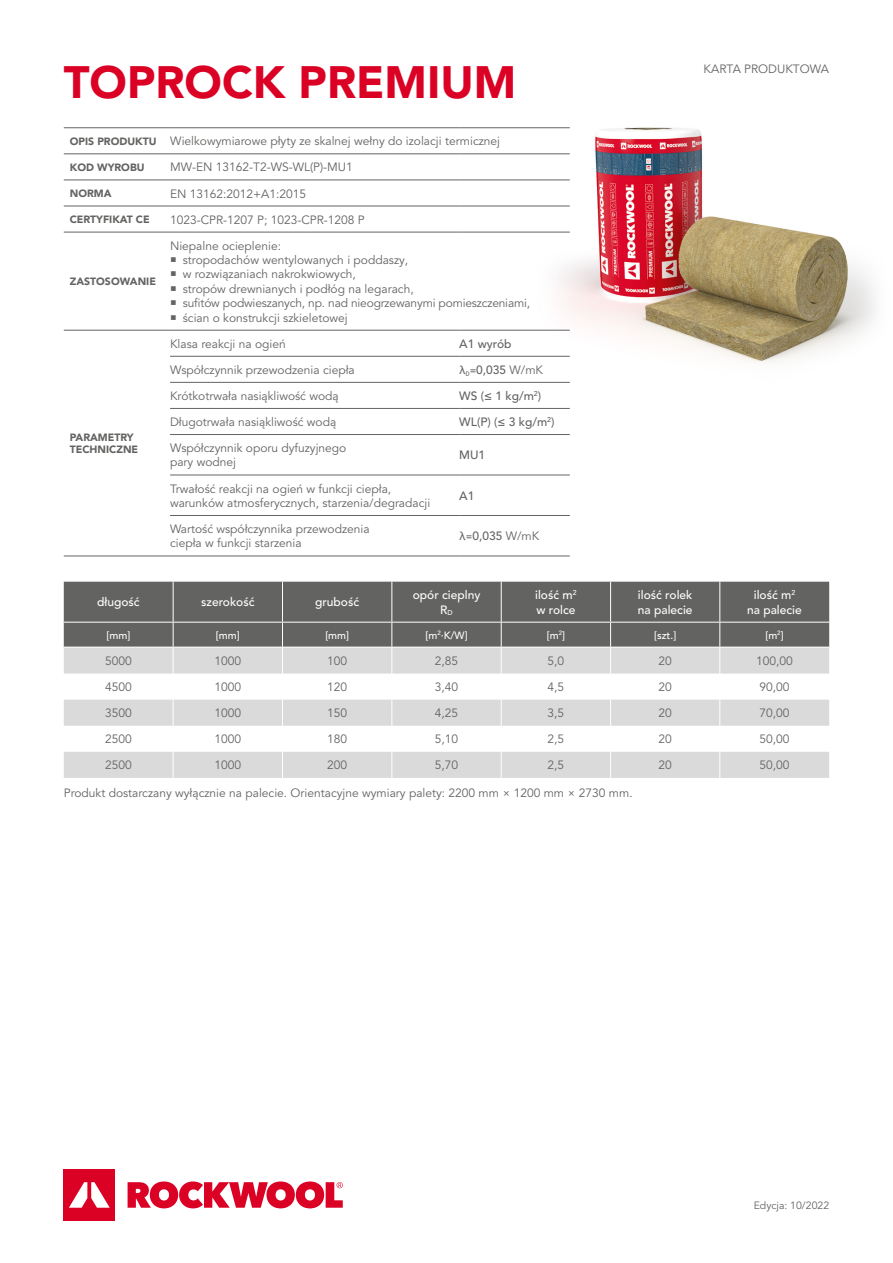
<style>
.page{position:relative;width:893px;height:1263px;background:#fff}
.page>*{position:absolute;margin:0;border:0;box-sizing:border-box;transform-origin:0 0}
.t1{font:900 45px "Avenir LT Pro";color:#db0124}
.t2{font:12px/14.4px "Avenir LT Pro";color:#636362}
.t3{font:500 12px/14.4px "Avenir LT Pro";color:#fff;text-align:center}
.t4{font:500 12px "Avenir LT Pro";color:#636362}
.t5{font:900 10.5px/12.6px "Avenir LT Pro";color:#636362}
.t6{font:500 10.5px "Avenir LT Pro";color:#fff}
.t7{font:10.5px "Avenir LT Pro";color:#636362}
.s1{font-weight:900;font-size:10.5px}
.s2{font-family:"Consolas";font-weight:400}
.s3{font-weight:400}
</style>
<div class="page">
<div style="left:64px;top:1169px;width:51px;height:51px;background:#db0124"></div>
<svg style="left:128px;top:1181px;width:215px;height:27px"></svg>
<svg style="left:69px;top:1182px;width:41px;height:26px"></svg>
<img style="left:508px;top:127px;width:368px;height:255px">
<hr style="left:64px;top:127px;width:106px;height:1px;background:#636362">
<hr style="left:170px;top:127px;width:289px;height:1px;background:#636362">
<hr style="left:459px;top:127px;width:111px;height:1px;background:#636362">
<hr style="left:64px;top:154px;width:106px;height:1px;background:#636362">
<hr style="left:170px;top:154px;width:289px;height:1px;background:#636362">
<hr style="left:459px;top:154px;width:111px;height:1px;background:#636362">
<hr style="left:64px;top:180px;width:106px;height:1px;background:#636362">
<hr style="left:170px;top:180px;width:289px;height:1px;background:#636362">
<hr style="left:459px;top:180px;width:111px;height:1px;background:#636362">
<hr style="left:64px;top:206px;width:106px;height:1px;background:#636362">
<hr style="left:170px;top:206px;width:289px;height:1px;background:#636362">
<hr style="left:459px;top:206px;width:111px;height:1px;background:#636362">
<hr style="left:64px;top:232px;width:106px;height:1px;background:#636362">
<hr style="left:170px;top:232px;width:289px;height:1px;background:#636362">
<hr style="left:459px;top:232px;width:111px;height:1px;background:#636362">
<hr style="left:64px;top:330px;width:106px;height:1px;background:#636362">
<hr style="left:170px;top:330px;width:289px;height:1px;background:#636362">
<hr style="left:459px;top:330px;width:111px;height:1px;background:#636362">
<hr style="left:170px;top:356px;width:289px;height:1px;background:#636362">
<hr style="left:459px;top:356px;width:111px;height:1px;background:#636362">
<hr style="left:170px;top:382px;width:289px;height:1px;background:#636362">
<hr style="left:459px;top:382px;width:111px;height:1px;background:#636362">
<hr style="left:170px;top:408px;width:289px;height:1px;background:#636362">
<hr style="left:459px;top:408px;width:111px;height:1px;background:#636362">
<hr style="left:170px;top:434px;width:289px;height:1px;background:#636362">
<hr style="left:459px;top:434px;width:111px;height:1px;background:#636362">
<hr style="left:170px;top:475px;width:289px;height:1px;background:#636362">
<hr style="left:459px;top:475px;width:111px;height:1px;background:#636362">
<hr style="left:170px;top:515px;width:289px;height:1px;background:#636362">
<hr style="left:459px;top:515px;width:111px;height:1px;background:#636362">
<hr style="left:64px;top:556px;width:106px;height:1px;background:#636362">
<hr style="left:170px;top:556px;width:289px;height:1px;background:#636362">
<hr style="left:459px;top:556px;width:111px;height:1px;background:#636362">
<div style="left:64px;top:582px;width:765px;height:65px;background:#636362"></div>
<svg style="left:64px;top:648px;width:765px;height:130px;fill:#dadada"></svg>
<hr style="left:173px;top:582px;width:1px;height:40px;background:#fff">
<hr style="left:282px;top:582px;width:1px;height:40px;background:#fff">
<hr style="left:391px;top:582px;width:1px;height:40px;background:#fff">
<hr style="left:501px;top:582px;width:1px;height:40px;background:#fff">
<hr style="left:610px;top:582px;width:1px;height:40px;background:#fff">
<hr style="left:719px;top:582px;width:1px;height:40px;background:#fff">
<hr style="left:64px;top:622px;width:109px;height:1px;background:#fff">
<hr style="left:173px;top:622px;width:109px;height:1px;background:#fff">
<hr style="left:282px;top:622px;width:110px;height:1px;background:#fff">
<hr style="left:392px;top:622px;width:109px;height:1px;background:#fff">
<hr style="left:501px;top:622px;width:110px;height:1px;background:#fff">
<hr style="left:611px;top:622px;width:109px;height:1px;background:#fff">
<hr style="left:720px;top:622px;width:109px;height:1px;background:#fff">
<svg style="left:173px;top:622px;width:1px;height:156px"></svg>
<svg style="left:282px;top:622px;width:1px;height:156px"></svg>
<svg style="left:391px;top:622px;width:1px;height:156px"></svg>
<svg style="left:501px;top:622px;width:1px;height:156px"></svg>
<svg style="left:610px;top:622px;width:1px;height:156px"></svg>
<svg style="left:719px;top:622px;width:1px;height:156px"></svg>
<hr style="left:173px;top:647px;width:109px;height:1px;background:#fff">
<hr style="left:282px;top:647px;width:110px;height:1px;background:#fff">
<hr style="left:501px;top:647px;width:110px;height:1px;background:#fff">
<hr style="left:611px;top:647px;width:109px;height:1px;background:#fff">
<h1 class="t1" style="left:64px;top:55px;width:454px">TOPROCK PREMIUM</h1>
<p class="t2" style="left:70px;top:134px;width:432px"><span class="s1">OPIS PRODUKTU</span> Wielkowymiarowe płyty ze skalnej wełny do izolacji termicznej</p>
<p class="t5" style="left:70px;top:161px;width:76px">KOD WYROBU</p>
<p class="t2" style="left:170px;top:160px;width:184px">MW-EN 13162-T2-WS-WL(P)-MU1</p>
<p class="t5" style="left:70px;top:187px;width:43px">NORMA</p>
<p class="t2" style="left:170px;top:186px;width:138px">EN 13162:2012+A1:2015</p>
<p class="t5" style="left:70px;top:213px;width:81px">CERTYFIKAT CE</p>
<p class="t2" style="left:170px;top:212px;width:196px">1023-CPR-1207 P; 1023-CPR-1208 P</p>
<p class="t5" style="left:70px;top:275px;width:88px">ZASTOSOWANIE</p>
<p class="t5" style="left:70px;top:431px;width:70px">PARAMETRY<br>TECHNICZNE</p>
<p class="t2" style="left:183px;top:239px;width:349px;text-indent:-13px">Niepalne ocieplenie:<br>stropodachów wentylowanych i poddaszy,<br>w rozwiązaniach nakrokwiowych,<br>stropów drewnianych i podłóg na legarach,<br>sufitów podwieszanych, np. nad nieogrzewanymi pomieszczeniami, ścian o konstrukcji szkieletowej</p>
<p class="t2" style="left:170px;top:337px;width:117px">Klasa reakcji na ogień</p>
<p class="t4" style="left:459px;top:336px;width:54px">A1 wyrób</p>
<p class="t2" style="left:170px;top:363px;width:186px">Współczynnik przewodzenia ciepła</p>
<p class="t4" style="left:459px;top:363px;width:85px"><span class="s2">λ</span><sub>D</sub><span class="s2">=</span>0,035 <span class="s3">W/mK</span></p>
<p class="t2" style="left:170px;top:389px;width:170px">Krótkotrwała nasiąkliwość wodą</p>
<p class="t4" style="left:459px;top:389px;width:83px">WS (≤ 1 kg/m<sup>2</sup>)</p>
<p class="t2" style="left:170px;top:415px;width:168px">Długotrwała nasiąkliwość wodą</p>
<p class="t4" style="left:459px;top:415px;width:97px">WL(P) (≤ 3 kg/m<sup>2</sup>)</p>
<p class="t2" style="left:170px;top:441px;width:178px">Współczynnik oporu dyfuzyjnego pary wodnej</p>
<p class="t4" style="left:459px;top:448px;width:27px">MU1</p>
<p class="t2" style="left:170px;top:481px;width:262px">Trwałość reakcji na ogień w funkcji ciepła, warunków atmosferycznych, starzenia/degradacji</p>
<p class="t4" style="left:459px;top:488px;width:17px">A1</p>
<p class="t2" style="left:170px;top:522px;width:201px">Wartość współczynnika przewodzenia ciepła w funkcji starzenia</p>
<p class="t4" style="left:459px;top:529px;width:82px"><span class="s2">λ=</span>0,035 <span class="s3">W/mK</span></p>
<p class="t2" style="left:704px;top:62px;width:127px">KARTA PRODUKTOWA</p>
<p class="t3" style="left:97px;top:595px;width:44px">długość</p>
<p class="t3" style="left:201px;top:595px;width:55px">szerokość</p>
<p class="t3" style="left:315px;top:595px;width:46px">grubość</p>
<p class="t3" style="left:413px;top:588px;width:69px">opór cieplny<br>R<sub>D</sub></p>
<p class="t3" style="left:535px;top:588px;width:43px;text-align:left">ilość m<sup>2 </sup>w rolce</p>
<p class="t3" style="left:638px;top:588px;width:56px;text-align:left">ilość rolek na palecie</p>
<p class="t3" style="left:747px;top:588px;width:56px">ilość m<sup>2 </sup>na palecie</p>
<p class="t6" style="left:107px;top:629px;width:25px">[mm]</p>
<p class="t6" style="left:216px;top:629px;width:25px">[mm]</p>
<p class="t6" style="left:325px;top:629px;width:25px">[mm]</p>
<p class="t6" style="left:425px;top:629px;width:44px">[m<sup>2</sup>·K/W]</p>
<p class="t6" style="left:547px;top:629px;width:20px">[m<sup>2</sup>]</p>
<p class="t6" style="left:654px;top:629px;width:24px">[szt.]</p>
<p class="t6" style="left:765px;top:629px;width:20px">[m<sup>2</sup>]</p>
<p class="t2" style="left:105px;top:654px;width:28px">5000</p>
<p class="t2" style="left:214px;top:654px;width:28px">1000</p>
<p class="t2" style="left:327px;top:654px;width:22px">100</p>
<p class="t2" style="left:435px;top:654px;width:25px">2,85</p>
<p class="t2" style="left:548px;top:654px;width:18px">5,0</p>
<p class="t2" style="left:659px;top:654px;width:15px">20</p>
<p class="t2" style="left:756px;top:654px;width:38px">100,00</p>
<p class="t2" style="left:105px;top:680px;width:28px">4500</p>
<p class="t2" style="left:214px;top:680px;width:28px">1000</p>
<p class="t2" style="left:327px;top:680px;width:22px">120</p>
<p class="t2" style="left:435px;top:680px;width:25px">3,40</p>
<p class="t2" style="left:548px;top:680px;width:18px">4,5</p>
<p class="t2" style="left:659px;top:680px;width:15px">20</p>
<p class="t2" style="left:759px;top:680px;width:32px">90,00</p>
<p class="t2" style="left:105px;top:706px;width:28px">3500</p>
<p class="t2" style="left:214px;top:706px;width:28px">1000</p>
<p class="t2" style="left:327px;top:706px;width:22px">150</p>
<p class="t2" style="left:435px;top:706px;width:25px">4,25</p>
<p class="t2" style="left:548px;top:706px;width:18px">3,5</p>
<p class="t2" style="left:659px;top:706px;width:15px">20</p>
<p class="t2" style="left:759px;top:706px;width:32px">70,00</p>
<p class="t2" style="left:105px;top:732px;width:28px">2500</p>
<p class="t2" style="left:215px;top:732px;width:28px">1000</p>
<p class="t2" style="left:327px;top:732px;width:22px">180</p>
<p class="t2" style="left:435px;top:732px;width:25px">5,10</p>
<p class="t2" style="left:548px;top:732px;width:18px">2,5</p>
<p class="t2" style="left:659px;top:732px;width:15px">20</p>
<p class="t2" style="left:759px;top:732px;width:32px">50,00</p>
<p class="t2" style="left:105px;top:758px;width:28px">2500</p>
<p class="t2" style="left:215px;top:758px;width:28px">1000</p>
<p class="t2" style="left:327px;top:758px;width:22px">200</p>
<p class="t2" style="left:435px;top:758px;width:25px">5,70</p>
<p class="t2" style="left:548px;top:758px;width:18px">2,5</p>
<p class="t2" style="left:659px;top:758px;width:15px">20</p>
<p class="t2" style="left:760px;top:758px;width:32px">50,00</p>
<p class="t2" style="left:64px;top:785px;width:570px">Produkt dostarczany wyłącznie na palecie. Orientacyjne wymiary palety: 2200 mm × 1200 mm × 2730 mm.</p>
<p class="t7" style="left:754px;top:1199px;width:77px">Edycja: 10/2022</p>
</div>
